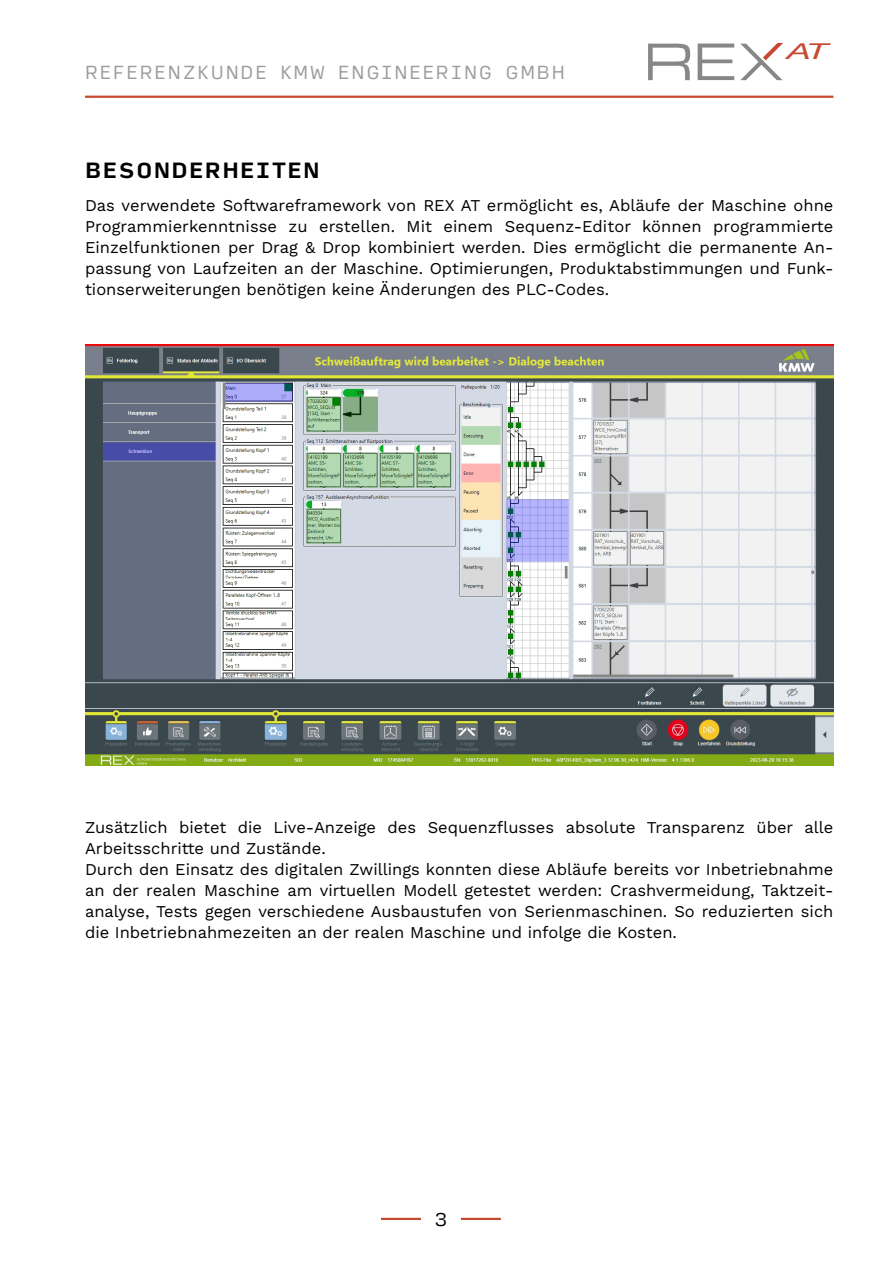
<style>
.page{position:relative;width:893px;height:1263px;background:#fff}
.page>*{position:absolute;margin:0;border:0;box-sizing:border-box;transform-origin:0 0}
.t1{font:italic 21.75px "Helvetica Neue";color:#c74932;scale:1.67 1}
.t2{font:700 21px "Input Sans";letter-spacing:.05em;color:#000}
.t3{font:18px "Input Sans";letter-spacing:.1em;color:#9d9d9c}
.t4{font:18px "Input Sans";color:#000}
.t5{font:16.5px/21px "Work Sans";color:#000;text-align:justify}
</style>
<div class="page">
<svg style="left:648px;top:44px;width:86px;height:36px"></svg>
<svg style="left:740px;top:43px;width:43px;height:37px"></svg>
<hr style="left:381px;top:1218px;width:40px;height:2px;background:#c74932">
<hr style="left:461px;top:1218px;width:40px;height:2px;background:#c74932">
<hr style="left:85px;top:96px;width:748px;height:2px;background:#c74932">
<img style="left:85px;top:345px;width:748px;height:421px">
<p class="t3" style="left:85px;top:57px;width:481px">REFERENZKUNDE KMW ENGINEERING GMBH</p>
<h1 class="t1" style="left:787px;top:35px;width:26px">AT</h1>
<p class="t2" style="left:85px;top:151px;width:236px">BESONDERHEITEN</p>
<p class="t5" style="left:85px;top:194px;width:750px">Das verwendete Softwareframework von REX AT ermöglicht es, Abläufe der Maschine ohne Programmierkenntnisse zu erstellen. Mit einem Sequenz-Editor können programmierte Einzelfunktionen per Drag &amp; Drop kombiniert werden. Dies ermöglicht die permanente An&shy;passung von Laufzeiten an der Maschine. Optimierungen, Produktabstimmungen und Funk&shy;tionserweiterungen benötigen keine Änderungen des PLC-Codes.</p>
<p class="t5" style="left:85px;top:816px;width:750px;text-align:left">Zusätzlich bietet die Live-Anzeige des Sequenzflusses absolute Transparenz über alle Arbeitsschritte und Zustände.<br>Durch den Einsatz des digitalen Zwillings konnten diese Abläufe bereits vor Inbetriebnahme an der realen Maschine am virtuellen Modell getestet werden: Crashvermeidung, Taktzeit&shy;analyse, Tests gegen verschiedene Ausbaustufen von Serienmaschinen. So reduzierten sich die Inbetriebnahmezeiten an der realen Maschine und infolge die Kosten.</p>
<p class="t4" style="left:434px;top:1203px;width:15px">3</p>
</div>
